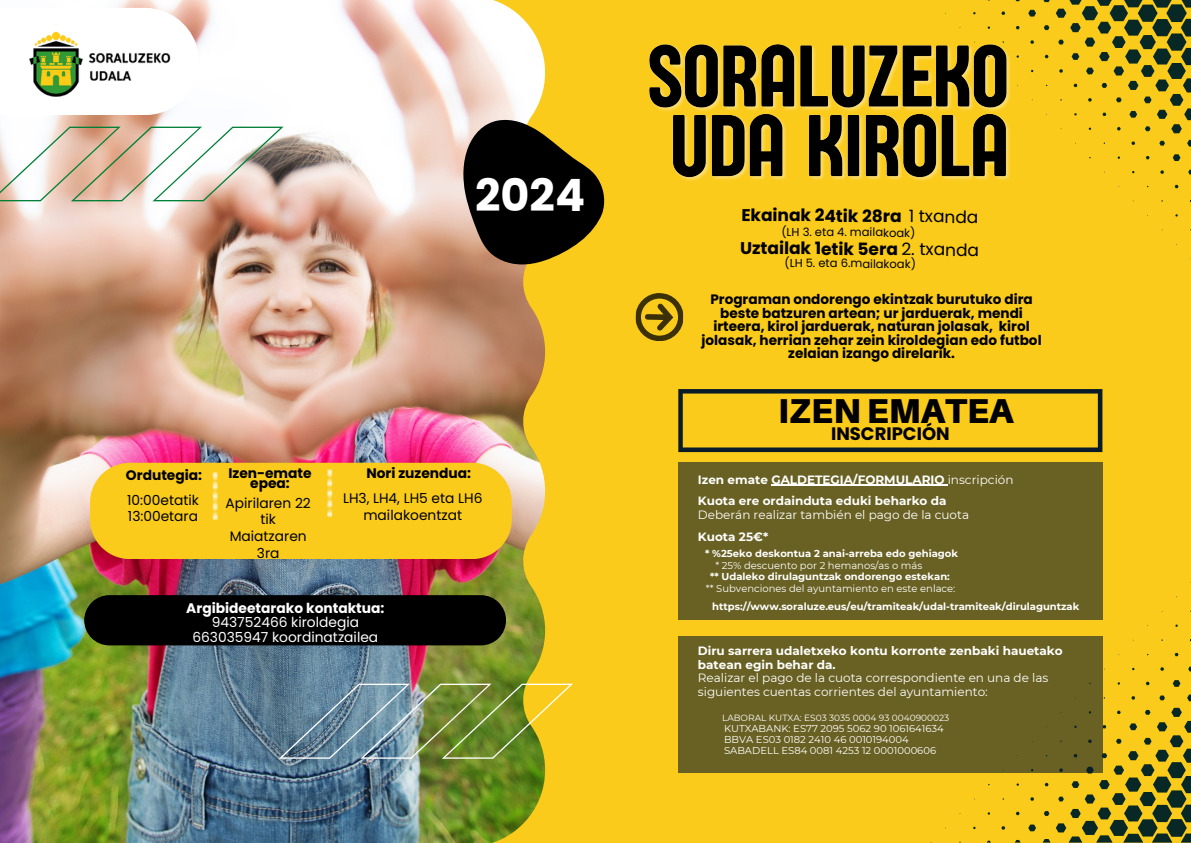
<style>
.page{position:relative;width:1191px;height:843px;background:#fff}
.page>*{position:absolute;margin:0;border:0;box-sizing:border-box;transform-origin:0 0}
.t1{font:700 44.5px "Poppins";color:#fff}
.t2{font:900 34.5px "Aileron";color:#000}
.t3{font:700 18px "Poppins";color:#000}
.t4{font:700 17px "Poppins";letter-spacing:-.01em;color:#000}
.t5{font:13.8px/16.5px "Poppins";color:#000;text-align:center}
.t6{font:13.8px "Poppins";color:#fff}
.t7{font:700 13.8px/10.5px "Poppins";color:#000;text-align:center}
.t8{font:700 13.8px "Poppins";color:#fff}
.t9{font:700 13.6px/13.5px "Poppins";color:#000;text-align:center}
.t10{font:700 12px/13.5px "Montserrat";color:#fff}
.t11{font:12px/13.5px "Montserrat";color:#fff}
.t12{font:11.5px "Poppins";letter-spacing:-.01em;color:#000}
.t13{font:10px "Montserrat";color:#fff}
.t14{font:700 10px "Montserrat";color:#fff}
.t15{font:9px "Montserrat";color:#fff}
.s1{font-weight:400}
</style>
<div class="page">
<div style="left:0;top:0;width:1190px;height:842px;background:#facb1a"></div>
<svg style="left:1174px;top:652px;width:4px;height:4px"></svg>
<svg style="left:1145px;top:681px;width:4px;height:4px"></svg>
<svg style="left:1172px;top:680px;width:8px;height:6px"></svg>
<svg style="left:1159px;top:695px;width:5px;height:5px"></svg>
<svg style="left:1028px;top:824px;width:7px;height:7px"></svg>
<svg style="left:1015px;top:839px;width:5px;height:3px"></svg>
<svg style="left:1187px;top:694px;width:3px;height:7px"></svg>
<svg style="left:1042px;top:707px;width:148px;height:135px"></svg>
<img style="left:0;top:0;width:545px;height:842px">
<svg style="left:0;top:127px;width:283px;height:74px;background:#ded2c5"></svg>
<img style="left:279px;top:683px;width:294px;height:75px">
<svg style="left:1172px;top:154px;width:8px;height:7px"></svg>
<svg style="left:1159px;top:141px;width:5px;height:5px"></svg>
<svg style="left:1028px;top:10px;width:7px;height:7px"></svg>
<svg style="left:1187px;top:140px;width:3px;height:6px"></svg>
<svg style="left:1043px;top:0;width:147px;height:133px"></svg>
<img style="left:649px;top:26px;width:362px;height:155px">
<svg style="left:635px;top:293px;width:49px;height:48px"></svg>
<svg style="left:445px;top:112px;width:160px;height:167px"></svg>
<div style="left:0;top:8px;width:199px;height:107px;background:#fff"></div>
<img style="left:97px;top:34px;width:78px;height:63px">
<img style="left:15px;top:23px;width:82px;height:75px">
<svg style="left:90px;top:462px;width:421px;height:97px"></svg>
<div style="left:84px;top:595px;width:422px;height:50px;background:#000"></div>
<svg style="left:204px;top:461px;width:21px;height:11px"></svg>
<svg style="left:204px;top:472px;width:21px;height:47px"></svg>
<div style="left:204px;top:519px;width:21px;height:5px;background:#facb1a"></div>
<div style="left:678px;top:462px;width:424px;height:158px;background:#696123"></div>
<hr style="left:771px;top:484px;width:173px;height:1px;background:#fff">
<svg style="left:678px;top:389px;width:424px;height:63px"></svg>
<div style="left:678px;top:636px;width:424px;height:136px;background:#696123"></div>
<svg style="left:319px;top:459px;width:20px;height:11px"></svg>
<svg style="left:319px;top:470px;width:20px;height:46px"></svg>
<div style="left:319px;top:516px;width:20px;height:5px;background:#facb1a"></div>
<h6 class="t1" style="left:475px;top:165px;width:111px">2024</h6>
<p class="t7" style="left:366px;top:467px;width:106px">Nori zuzendua:</p>
<p class="t7" style="left:228px;top:467px;width:85px">Izen-emate epea:</p>
<h6 class="t7" style="left:126px;top:470px;width:78px">Ordutegia:</h6>
<h2 class="t5" style="left:127px;top:491px;width:73px;text-align:left">10:00etatik<br>13:00etara</h2>
<h5 class="t5" style="left:343px;top:490px;width:141px">LH3, LH4, LH5 eta LH6 mailakoentzat</h5>
<p class="t5" style="left:225px;top:494px;width:87px">Apirilaren 22 tik<br>Maiatzaren<br>3ra</p>
<p class="t8" style="left:186px;top:598px;width:200px">Argibideetarako kontaktua:</p>
<p class="t6" style="left:212px;top:612px;width:149px">943752466 kiroldegia</p>
<p class="t6" style="left:192px;top:627px;width:187px">663035947 koordinatzailea</p>
<p class="t4" style="left:741px;top:203px;width:239px">Ekainak 24tik 28ra <span class="s1">1 txanda</span></p>
<p class="t4" style="left:740px;top:236px;width:241px">Uztailak 1etik 5era <span class="s1">2. txanda</span></p>
<h6 class="t12" style="left:781px;top:224px;width:136px">(LH 3. eta 4. mailakoak)</h6>
<p class="t12" style="left:784px;top:255px;width:133px">(LH 5. eta 6.mailakoak)</p>
<p class="t9" style="left:701px;top:293px;width:341px">Programan ondorengo ekintzak burutuko dira beste batzuren artean; ur jarduerak, mendi irteera, kirol jarduerak, naturan jolasak, kirol jolasak, herrian zehar zein kiroldegian edo futbol zelaian izango direlarik.</p>
<p class="t2" style="left:778px;top:389px;width:237px">IZEN EMATEA</p>
<h4 class="t3" style="left:831px;top:421px;width:120px">INSCRIPCIÓN</h4>
<h5 class="t10" style="left:697px;top:472px;width:317px">Izen emate GALDETEGIA/FORMULARIO <span class="s1">inscripción</span></h5>
<p class="t10" style="left:697px;top:493px;width:250px">Kuota ere ordainduta eduki beharko da</p>
<p class="t11" style="left:697px;top:507px;width:273px">Deberán realizar también el pago de la cuota</p>
<p class="t10" style="left:697px;top:529px;width:72px">Kuota 25€*</p>
<p class="t14" style="left:705px;top:547px;width:254px">* %25eko deskontua 2 anai-arreba edo gehiagok</p>
<p class="t13" style="left:715px;top:559px;width:208px">* 25% descuento por 2 hemanos/as o más</p>
<p class="t14" style="left:710px;top:570px;width:241px">** Udaleko dirulaguntzak ondorengo estekan:</p>
<p class="t13" style="left:705px;top:582px;width:251px">** Subvenciones del ayuntamiento en este enlace:</p>
<h3 class="t14" style="left:712px;top:600px;width:368px">https://www.soraluze.eus/eu/tramiteak/udal-tramiteak/dirulaguntzak</h3>
<p class="t10" style="left:697px;top:644px;width:366px">Diru sarrera udaletxeko kontu korronte zenbaki hauetako batean egin behar da.</p>
<p class="t11" style="left:697px;top:671px;width:352px">Realizar el pago de la cuota correspondiente en una de las siguientes cuentas corrientes del ayuntamiento:</p>
<p class="t15" style="left:722px;top:711px;width:228px">LABORAL KUTXA: ES03 3035 0004 93 0040900023</p>
<p class="t13" style="left:724px;top:722px;width:221px">KUTXABANK: ES77 2095 5062 90 1061641634</p>
<p class="t13" style="left:724px;top:733px;width:186px">BBVA ES03 0182 2410 46 0010194004</p>
<p class="t13" style="left:724px;top:744px;width:213px">SABADELL ES84 0081 4253 12 0001000606</p>
</div>
